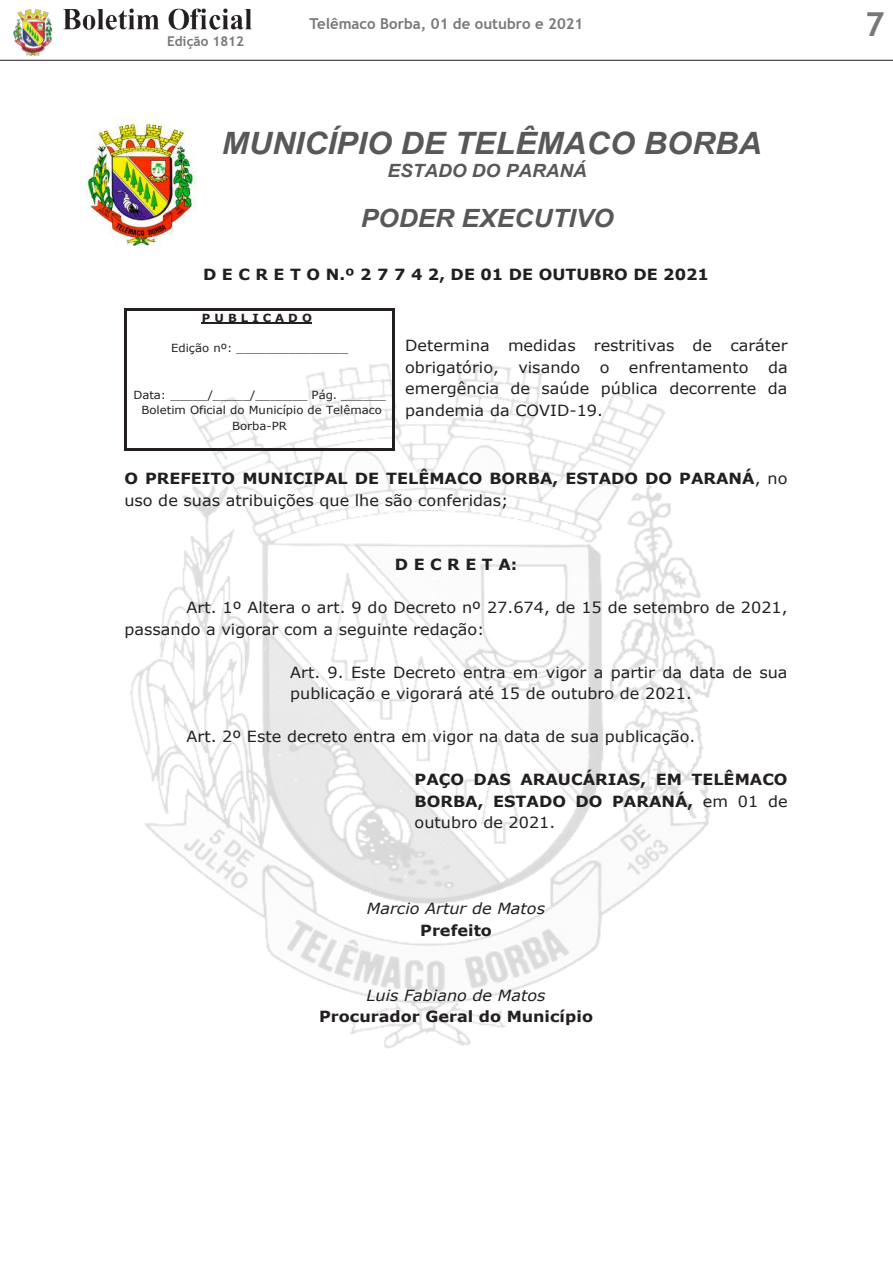
<style>
.page{position:relative;width:893px;height:1263px;background:#fff}
.page>*{position:absolute;margin:0;border:0;box-sizing:border-box;transform-origin:0 0}
.t1{font:700 33px "Trebuchet MS";color:#76787b}
.t2{font:italic 700 30.75px "Arial";color:#57585a;scale:1.05 1}
.t3{font:italic 700 25.2px "Arial";color:#57585a;scale:1.05 1}
.t4{font:italic 700 18.15px "Arial";color:#57585a;scale:1.05 1}
.t5{font:15.3px/21.5px "Verdana";color:#231f20;scale:1.05 1}
.t6{font:700 15.3px/21.5px "Verdana";color:#231f20;scale:1.05 1}
.t7{font:italic 15.3px "Verdana";color:#231f20;scale:1.05 1}
.t8{font:700 15px "Trebuchet MS";color:#76787b}
.t9{font:700 13.5px "Trebuchet MS";color:#76787b}
.t10{font:11.1px/15.6px "Verdana";color:#231f20;text-align:center;scale:1.05 1}
.t11{font:700 11.1px "Verdana";color:#231f20;scale:1.05 1}
.s1{font-weight:400}
</style>
<div class="page">
<img style="left:13px;top:9px;width:40px;height:47px">
<img style="left:62px;top:8px;width:190px;height:21px">
<hr style="left:0;top:60px;width:893px;height:1px;background:#231f20">
<img style="left:83px;top:118px;width:114px;height:128px">
<img style="left:124px;top:327px;width:592px;height:722px">
<hr style="left:202px;top:323px;width:110px;height:1px;background:#231f20">
<hr style="left:127px;top:309px;width:266px;height:2px;background:#231f20">
<hr style="left:124px;top:311px;width:3px;height:137px;background:#231f20">
<hr style="left:127px;top:448px;width:266px;height:2px;background:#231f20">
<hr style="left:393px;top:311px;width:2px;height:137px;background:#231f20">
<p class="t9" style="left:167px;top:33px;width:79px">Edição 1812</p>
<p class="t8" style="left:310px;top:14px;width:275px">Telêmaco Borba, 01 de outubro e 2021</p>
<h1 class="t1" style="left:865px;top:3px;width:21px">7</h1>
<h2 class="t2" style="left:222px;top:122px;width:516px">MUNICÍPIO DE TELÊMACO BORBA</h2>
<p class="t4" style="left:387px;top:159px;width:192px">ESTADO DO PARANÁ</p>
<h3 class="t3" style="left:361px;top:201px;width:242px">PODER EXECUTIVO</h3>
<p class="t6" style="left:203px;top:264px;width:483px">D E C R E T O N.º 2 7 7 4 2, DE 01 DE OUTUBRO DE 2021</p>
<p class="t11" style="left:202px;top:310px;width:106px">P U B L I C A D O</p>
<p class="t10" style="left:171px;top:340px;width:170px">Edição nº: _______________</p>
<p class="t10" style="left:133px;top:387px;width:242px">Data: _____/_____/_______ Pág. ______<br>Boletim Oficial do Município de Telêmaco<br>Borba-PR</p>
<p class="t5" style="left:405px;top:335px;width:366px">Determina medidas restritivas de caráter obrigatório,</p>
<p class="t5" style="left:518px;top:356px;width:60px">visando</p>
<p class="t5" style="left:600px;top:356px;width:11px">o</p>
<p class="t5" style="left:629px;top:356px;width:115px">enfrentamento</p>
<p class="t5" style="left:405px;top:356px;width:366px;text-align:justify;text-indent:363px">da emergência de saúde pública decorrente da pandemia da COVID-19.</p>
<p class="t6" style="left:124px;top:468px;width:633px">O PREFEITO MUNICIPAL DE TELÊMACO BORBA, ESTADO DO PARANÁ<span class="s1">, no uso de suas atribuições que lhe são conferidas;</span></p>
<p class="t6" style="left:395px;top:554px;width:118px">D E C R E T A:</p>
<p class="t5" style="left:124px;top:597px;width:633px;text-indent:62px">Art. 1º Altera o art. 9 do Decreto nº 27.674, de 15 de setembro de 2021, passando a vigorar com a seguinte redação:</p>
<p class="t5" style="left:290px;top:661px;width:475px">Art. 9. Este Decreto entra em vigor a partir da data de sua publicação e vigorará até 15 de outubro de 2021.</p>
<p class="t5" style="left:187px;top:726px;width:486px">Art. 2º Este decreto entra em vigor na data de sua publicação.</p>
<p class="t6" style="left:415px;top:769px;width:357px;text-align:justify">PAÇO DAS ARAUCÁRIAS, EM TELÊMACO BORBA, ESTADO DO PARANÁ, <span class="s1">em 01 de outubro de 2021.</span></p>
<p class="t7" style="left:367px;top:898px;width:171px">Marcio Artur de Matos</p>
<p class="t6" style="left:420px;top:919px;width:70px">Prefeito</p>
<p class="t7" style="left:367px;top:984px;width:172px">Luis Fabiano de Matos</p>
<p class="t6" style="left:319px;top:1005px;width:262px">Procurador Geral do Município</p>
</div>
